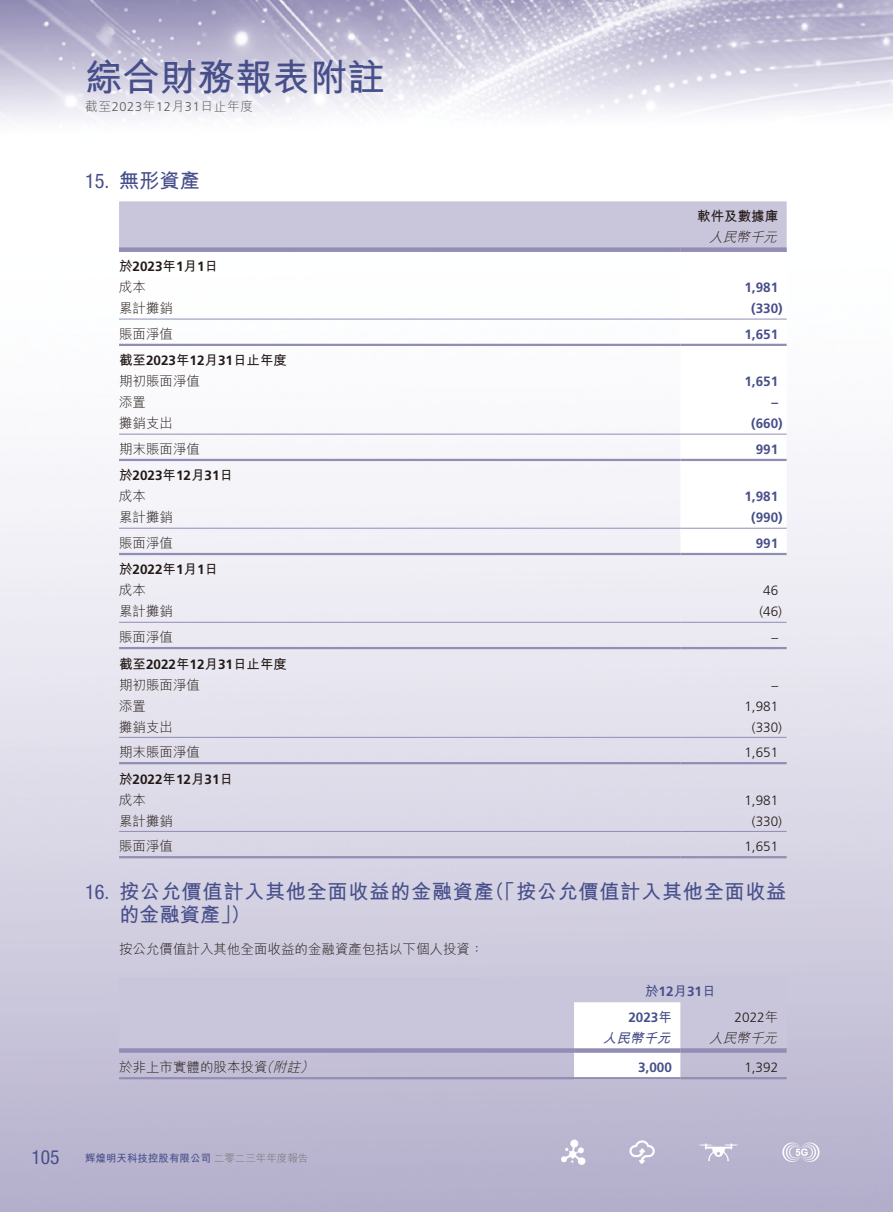
<style>
.page{position:relative;width:893px;height:1212px;background:#fff}
.page>*{position:absolute;margin:0;border:0;box-sizing:border-box;transform-origin:0 0}
.t1{font:700 37.5px "M Hei HK";color:#474f8b}
.t2{font:700 20.25px "M Hei HK";letter-spacing:.03em;color:#474f8b}
.t3{font:condensed 20.25px "Helvetica Neue LT Std";color:#474f8b}
.t4{font:condensed 19.5px "Helvetica Neue LT Std";color:#474f8b}
.t5{font:300 13.5px "M Hei HK";color:#231916}
.t6{font:700 13.5px "Frutiger LT Std";color:#474f8b}
.t7{font:300 13.5px "Frutiger LT Std";color:#231916}
.t8{font:700 13.5px/26.5px "M Hei HK";color:#231916}
.t9{font:700 13.5px "Frutiger LT Std";color:#231916}
.t10{font:italic 300 13.5px "M Hei HK";color:#231916}
.t11{font:italic 700 13.5px "M Hei HK";color:#474f8b}
.t12{font:300 12.75px "M Hei HK";letter-spacing:.05em;color:#595857}
.t13{font:700 10.5px "M Hei HKS";color:#474f8b}
.s1{font-family:"Frutiger LT Std"}
.s2{font-family:"M Hei HK"}
.s3{font-weight:300}
.s4{font-style:italic}
.s5{font-family:"M Hei HK";font-weight:300;color:#727272}
</style>
<div class="page">
<img style="left:0;top:0;width:893px;height:1212px">
<svg style="left:119px;top:201px;width:668px;height:352px"></svg>
<div style="left:119px;top:247px;width:561px;height:5px;background:#928db4"></div>
<div style="left:680px;top:247px;width:107px;height:5px;background:#928db4"></div>
<hr style="left:119px;top:319px;width:561px;height:1px;background:#928db4">
<hr style="left:680px;top:319px;width:107px;height:1px;background:#928db4">
<hr style="left:119px;top:344px;width:561px;height:2px;background:#928db4">
<hr style="left:680px;top:344px;width:107px;height:2px;background:#928db4">
<hr style="left:119px;top:434px;width:561px;height:1px;background:#928db4">
<hr style="left:680px;top:434px;width:107px;height:1px;background:#928db4">
<hr style="left:119px;top:459px;width:561px;height:2px;background:#928db4">
<hr style="left:680px;top:459px;width:107px;height:2px;background:#928db4">
<hr style="left:119px;top:528px;width:561px;height:1px;background:#928db4">
<hr style="left:680px;top:528px;width:107px;height:1px;background:#928db4">
<hr style="left:119px;top:553px;width:561px;height:2px;background:#928db4">
<hr style="left:680px;top:553px;width:107px;height:2px;background:#928db4">
<hr style="left:119px;top:622px;width:561px;height:1px;background:#928db4">
<hr style="left:680px;top:622px;width:107px;height:1px;background:#928db4">
<hr style="left:119px;top:647px;width:561px;height:2px;background:#928db4">
<hr style="left:680px;top:647px;width:107px;height:2px;background:#928db4">
<hr style="left:119px;top:737px;width:561px;height:1px;background:#928db4">
<hr style="left:680px;top:737px;width:107px;height:1px;background:#928db4">
<hr style="left:119px;top:762px;width:561px;height:2px;background:#928db4">
<hr style="left:680px;top:762px;width:107px;height:2px;background:#928db4">
<hr style="left:119px;top:831px;width:561px;height:1px;background:#928db4">
<hr style="left:680px;top:831px;width:107px;height:1px;background:#928db4">
<hr style="left:119px;top:856px;width:561px;height:2px;background:#928db4">
<hr style="left:680px;top:856px;width:107px;height:2px;background:#928db4">
<div style="left:119px;top:977px;width:668px;height:71px;background:#c9c5db"></div>
<svg style="left:574px;top:1002px;width:106px;height:75px"></svg>
<div style="left:119px;top:1048px;width:455px;height:5px;background:#928db4"></div>
<div style="left:574px;top:1048px;width:106px;height:5px;background:#928db4"></div>
<div style="left:680px;top:1048px;width:107px;height:5px;background:#928db4"></div>
<hr style="left:119px;top:1077px;width:455px;height:2px;background:#928db4">
<hr style="left:574px;top:1077px;width:106px;height:2px;background:#928db4">
<hr style="left:680px;top:1077px;width:107px;height:2px;background:#928db4">
<h1 class="t1" style="left:85px;top:50px;width:301px">綜合財務報表附註</h1>
<p class="t12" style="left:85px;top:100px;width:170px">截至<span class="s1">2023</span>年<span class="s1">12</span>月<span class="s1">31</span>日止年度</p>
<h2 class="t3" style="left:85px;top:169px;width:26px">15.</h2>
<h2 class="t2" style="left:119px;top:166px;width:82px">無形資產</h2>
<p class="t9" style="left:119px;top:259px;width:101px"><span class="s2">於</span>2023<span class="s2">年月</span>1 <span class="s2">日</span>1</p>
<p class="t5" style="left:119px;top:280px;width:28px">成本</p>
<p class="t5" style="left:119px;top:301px;width:55px">累計攤銷</p>
<p class="t8" style="left:119px;top:319px;width:170px"><span class="s3">賬面淨值<br></span>截至<span class="s1">2023</span>年<span class="s1">12</span>月<span class="s1">31</span>日止年度</p>
<p class="t5" style="left:119px;top:374px;width:82px">期初賬面淨值</p>
<p class="t5" style="left:119px;top:395px;width:28px">添置</p>
<p class="t5" style="left:119px;top:416px;width:55px">攤銷支出</p>
<p class="t5" style="left:119px;top:442px;width:82px">期末賬面淨值</p>
<p class="t9" style="left:119px;top:468px;width:116px"><span class="s2">於</span>2023<span class="s2">年</span>12<span class="s2">月</span>31<span class="s2">日</span></p>
<p class="t5" style="left:119px;top:489px;width:28px">成本</p>
<p class="t5" style="left:119px;top:510px;width:55px">累計攤銷</p>
<p class="t5" style="left:119px;top:536px;width:55px">賬面淨值</p>
<p class="t9" style="left:119px;top:562px;width:101px"><span class="s2">於</span>2022<span class="s2">年月</span>1 <span class="s2">日</span>1</p>
<p class="t5" style="left:119px;top:583px;width:28px">成本</p>
<p class="t5" style="left:119px;top:605px;width:55px">累計攤銷</p>
<p class="t8" style="left:119px;top:622px;width:170px"><span class="s3">賬面淨值<br></span>截至<span class="s1">2022</span>年<span class="s1">12</span>月<span class="s1">31</span>日止年度</p>
<p class="t5" style="left:119px;top:678px;width:82px">期初賬面淨值</p>
<p class="t5" style="left:119px;top:699px;width:28px">添置</p>
<p class="t5" style="left:119px;top:720px;width:55px">攤銷支出</p>
<p class="t5" style="left:119px;top:745px;width:82px">期末賬面淨值</p>
<p class="t9" style="left:119px;top:771px;width:116px"><span class="s2">於</span>2022<span class="s2">年</span>12<span class="s2">月</span>31<span class="s2">日</span></p>
<p class="t5" style="left:119px;top:793px;width:28px">成本</p>
<p class="t5" style="left:119px;top:814px;width:55px">累計攤銷</p>
<p class="t5" style="left:119px;top:839px;width:55px">賬面淨值</p>
<p class="t8" style="left:697px;top:201px;width:82px">軟件及數據庫</p>
<p class="t10" style="left:709px;top:230px;width:73px">人民幣千元</p>
<p class="t6" style="left:744px;top:280px;width:35px">1,981</p>
<p class="t6" style="left:751px;top:301px;width:33px">)330(</p>
<p class="t6" style="left:744px;top:326px;width:35px">1,651</p>
<p class="t6" style="left:744px;top:374px;width:35px">1,651</p>
<p class="t6" style="left:771px;top:395px;width:8px">–</p>
<p class="t6" style="left:751px;top:416px;width:33px">)660(</p>
<p class="t6" style="left:756px;top:441px;width:24px">991</p>
<p class="t6" style="left:744px;top:489px;width:35px">1,981</p>
<p class="t6" style="left:751px;top:510px;width:33px">)990(</p>
<p class="t6" style="left:756px;top:535px;width:24px">991</p>
<p class="t7" style="left:763px;top:583px;width:17px">46</p>
<p class="t7" style="left:759px;top:604px;width:24px">)46(</p>
<p class="t7" style="left:771px;top:630px;width:8px">–</p>
<p class="t7" style="left:771px;top:677px;width:8px">–</p>
<p class="t7" style="left:744px;top:698px;width:35px">1,981</p>
<p class="t7" style="left:752px;top:719px;width:32px">)330(</p>
<p class="t7" style="left:744px;top:745px;width:35px">1,651</p>
<p class="t7" style="left:744px;top:792px;width:35px">1,981</p>
<p class="t7" style="left:752px;top:813px;width:32px">)330(</p>
<p class="t7" style="left:744px;top:839px;width:35px">1,651</p>
<h2 class="t3" style="left:85px;top:880px;width:26px">16.</h2>
<h2 class="t2" style="left:119px;top:877px;width:376px">按公允價值計入其他全面收益的金融資產</h2>
<h2 class="t2" style="left:484px;top:877px;width:304px">（「按公允價值計入其他全面收益</h2>
<h2 class="t2" style="left:119px;top:899px;width:133px">的金融資產 (「</h2>
<p class="t5" style="left:119px;top:942px;width:366px">按公允價值計入其他全面收益的金融資產包括以下個人投資：</p>
<p class="t6" style="left:645px;top:984px;width:72px"><span class="s2">於</span>12<span class="s2">月</span>31<span class="s2">日</span></p>
<p class="t6" style="left:628px;top:1009px;width:45px">2023<span class="s2">年</span></p>
<p class="t7" style="left:735px;top:1009px;width:45px">2022<span class="s2">年</span></p>
<p class="t11" style="left:603px;top:1028px;width:74px">人民幣千元</p>
<p class="t10" style="left:709px;top:1031px;width:73px">人民幣千元</p>
<p class="t10" style="left:259px;top:1060px;width:19px">（</p>
<p class="t10" style="left:300px;top:1060px;width:19px">(</p>
<p class="t5" style="left:119px;top:1060px;width:186px">於非上市實體的股本投資<span class="s4">附註</span></p>
<p class="t6" style="left:638px;top:1059px;width:35px">3,000</p>
<p class="t7" style="left:744px;top:1060px;width:35px">1,392</p>
<h3 class="t4" style="left:31px;top:1146px;width:30px">105</h3>
<p class="t13" style="left:85px;top:1150px;width:225px">輝煌明天科技控股有限公司<span class="s5">二零二三年年度報告</span></p>
</div>
